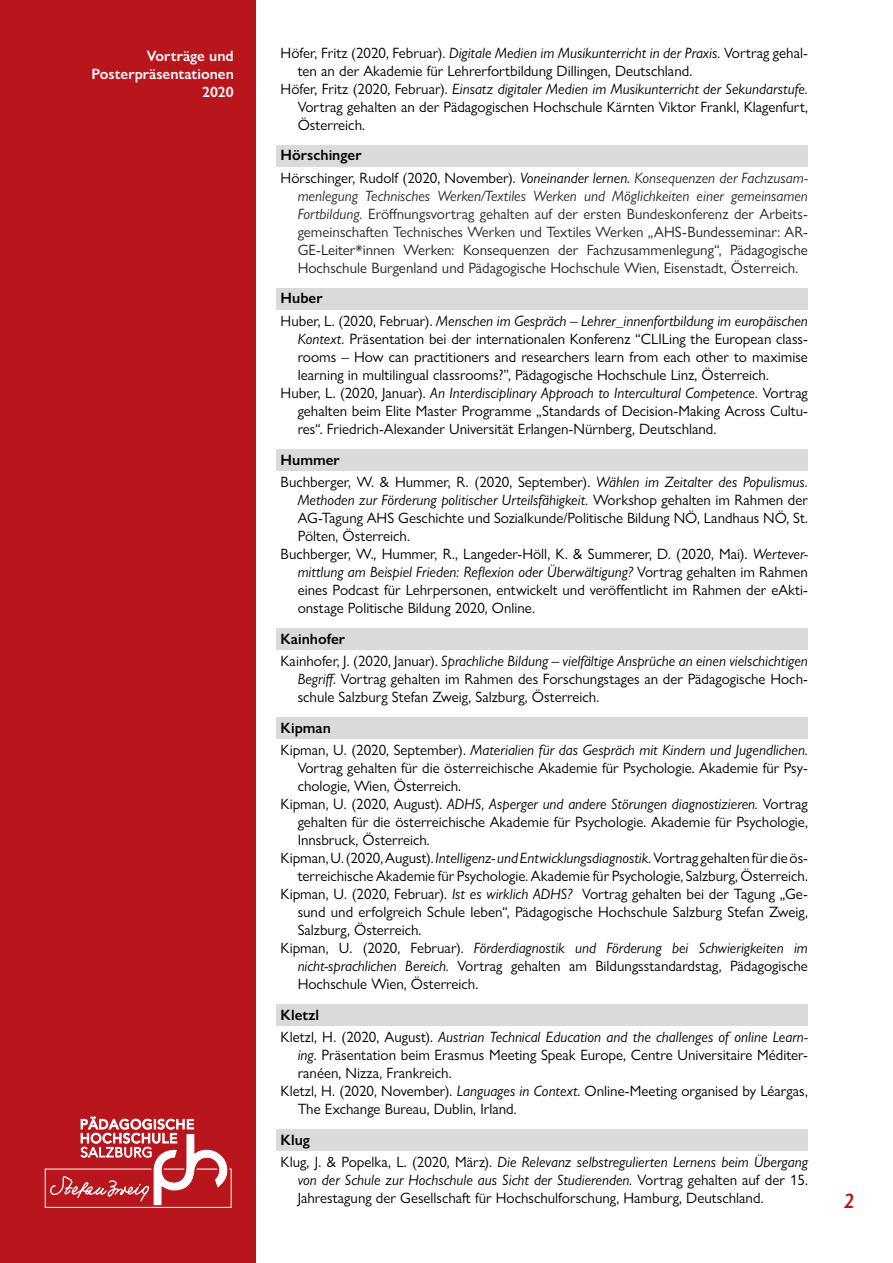
<style>
.page{position:relative;width:893px;height:1263px;background:#fff}
.page>*{position:absolute;margin:0;border:0;box-sizing:border-box;transform-origin:0 0}
.t1{font:italic 600 21px "Gill Sans Nova";color:#b9151d}
.t2{font:15px/22.2px "Gill Sans Nova";color:#000}
.t3{font:italic 15px/22.2px "Gill Sans Nova";color:#000}
.t4{font:15px/18px "Gill Sans Nova";color:#1d2228;text-align:justify}
.t5{font:600 15px/18px "Gill Sans Nova";color:#fff;text-align:right}
.s1{font-style:normal}
.s2{font-weight:600}
.s3{font-style:italic}
.s4{font-style:italic;color:#26282a}
.s5{color:#26282a}
.s6{font-weight:600;font-style:normal}
</style>
<div class="page">
<div style="left:0;top:0;width:255px;height:1263px;background:#b9151d"></div>
<svg style="left:45px;top:1116px;width:187px;height:92px"></svg>
<div style="left:276px;top:145px;width:532px;height:22px;background:#d9dadb"></div>
<div style="left:276px;top:288px;width:532px;height:22px;background:#d9dadb"></div>
<div style="left:276px;top:449px;width:532px;height:22px;background:#d9dadb"></div>
<div style="left:276px;top:628px;width:532px;height:22px;background:#d9dadb"></div>
<div style="left:276px;top:717px;width:532px;height:22px;background:#d9dadb"></div>
<div style="left:276px;top:1004px;width:532px;height:22px;background:#d9dadb"></div>
<div style="left:276px;top:1129px;width:532px;height:22px;background:#d9dadb"></div>
<p class="t5" style="left:91px;top:46px;width:144px">Vorträge und<br>Posterpräsentationen<br>2020</p>
<p class="t3" style="left:281px;top:41px;width:529px"><span class="s1">Höfer, Fritz (2020, Februar).</span> Digitale Medien im Musikunterricht in der Praxis. <span class="s1">Vortrag gehal-</span></p>
<p class="t2" style="left:298px;top:59px;width:396px">ten an der Akademie für Lehrerfortbildung Dillingen, Deutschland.</p>
<p class="t3" style="left:281px;top:77px;width:529px"><span class="s1">Höfer, Fritz (2020, Februar).</span> Einsatz digitaler Medien im Musikunterricht der Sekundarstufe.</p>
<p class="t2" style="left:298px;top:95px;width:512px">Vortrag gehalten an der Pädagogischen Hochschule Kärnten Viktor Frankl, Klagenfurt,</p>
<p class="t2" style="left:298px;top:113px;width:69px">Österreich.</p>
<p class="t2" style="left:281px;top:144px;width:529px"><span class="s2">Hörschinger<br></span>Hörschinger, Rudolf (2020, November). <span class="s3">Voneinander lernen.</span> <span class="s4">Konsequenzen der Fachzusam-</span></p>
<p class="t4" style="left:298px;top:186px;width:512px"><span class="s4">menlegung Technisches Werken/Textiles Werken und Möglichkeiten einer gemeinsamen Fortbildung.</span> <span class="s5">Eröffnungsvortrag gehalten auf der ersten Bundeskonferenz der Arbeits&shy;gemeinschaften Technisches Werken und Textiles Werken „</span>AHS-Bundesseminar: AR-GE-Leiter*innen Werken: Konsequenzen der Fachzusammenlegung“, Pädagogische Hochschule Burgenland und Pädagogische Hochschule Wien, Eisenstadt, Österreich.</p>
<p class="t3" style="left:281px;top:287px;width:529px"><span class="s6">Huber<br></span><span class="s1">Huber, L. (2020, Februar).</span> Menschen im Gespräch – Lehrer_innenfortbildung im europäischen</p>
<p class="t2" style="left:298px;top:327px;width:512px"><span class="s3">Kontext.</span> Präsentation bei der internationalen Konferenz “CLILing the European class-</p>
<p class="t2" style="left:298px;top:345px;width:512px">rooms – How can practitioners and researchers learn from each other to maximise</p>
<p class="t2" style="left:298px;top:363px;width:473px">learning in multilingual classrooms?”, Pädagogische Hochschule Linz, Österreich.</p>
<p class="t3" style="left:281px;top:381px;width:529px"><span class="s1">Huber, L. (2020, Januar).</span> An Interdisciplinary Approach to Intercultural Competence. <span class="s1">Vortrag</span></p>
<p class="t2" style="left:298px;top:399px;width:512px">gehalten beim Elite Master Programme „Standards of Decision-Making Across Cultu-</p>
<p class="t2" style="left:298px;top:417px;width:420px">res“. Friedrich-Alexander Universität Erlangen-Nürnberg, Deutschland.</p>
<p class="t2" style="left:281px;top:448px;width:529px"><span class="s2">Hummer<br></span>Buchberger, W. &amp; Hummer, R. (2020, September). <span class="s3">Wählen im Zeitalter des Populismus.</span></p>
<p class="t3" style="left:298px;top:488px;width:512px">Methoden zur Förderung politischer Urteilsfähigkeit. <span class="s1">Workshop gehalten im Rahmen der</span></p>
<p class="t2" style="left:298px;top:506px;width:512px">AG-Tagung AHS Geschichte und Sozialkunde/Politische Bildung NÖ, Landhaus NÖ, St.</p>
<p class="t2" style="left:298px;top:524px;width:114px">Pölten, Österreich.</p>
<p class="t2" style="left:281px;top:542px;width:529px">Buchberger, W., Hummer, R., Langeder-Höll, K. &amp; Summerer, D. (2020, Mai). <span class="s3">Wertever-</span></p>
<p class="t3" style="left:298px;top:560px;width:512px">mittlung am Beispiel Frieden: Reflexion oder Überwältigung? <span class="s1">Vortrag gehalten im Rahmen</span></p>
<p class="t2" style="left:298px;top:578px;width:512px">eines Podcast für Lehrpersonen, entwickelt und veröffentlicht im Rahmen der eAkti-</p>
<p class="t2" style="left:298px;top:596px;width:239px">onstage Politische Bildung 2020, Online.</p>
<p class="t3" style="left:281px;top:627px;width:529px"><span class="s6">Kainhofer<br></span><span class="s1">Kainhofer, J. (2020, Januar).</span> Sprachliche Bildung – vielfältige Ansprüche an einen vielschichtigen</p>
<p class="t2" style="left:298px;top:669px;width:512px;line-height:18px"><span class="s3">Begriff</span>. Vortrag gehalten im Rahmen des Forschungstages an der Pädagogische Hoch&shy;schule Salzburg Stefan Zweig, Salzburg, Österreich.</p>
<p class="t3" style="left:281px;top:716px;width:529px"><span class="s6">Kipman<br></span><span class="s1">Kipman, U. (2020, September).</span> Materialien für das Gespräch mit Kindern und Jugendlichen.</p>
<p class="t2" style="left:298px;top:756px;width:512px">Vortrag gehalten für die österreichische Akademie für Psychologie. Akademie für Psy-</p>
<p class="t2" style="left:298px;top:774px;width:165px">chologie, Wien, Österreich.</p>
<p class="t3" style="left:281px;top:792px;width:529px"><span class="s1">Kipman, U. (2020, August).</span> ADHS, Asperger und andere Störungen diagnostizieren. <span class="s1">Vortrag</span></p>
<p class="t2" style="left:298px;top:810px;width:512px">gehalten für die österreichische Akademie für Psychologie. Akademie für Psychologie,</p>
<p class="t2" style="left:298px;top:828px;width:134px">Innsbruck, Österreich.</p>
<p class="t2" style="left:281px;top:846px;width:529px">Kipman, U. (2020, August). <span class="s3">Intelligenz- und Entwicklungsdiagnostik.</span> Vortrag gehalten für die ös-</p>
<p class="t2" style="left:298px;top:864px;width:512px">terreichische Akademie für Psychologie. Akademie für Psychologie, Salzburg, Österreich.</p>
<p class="t2" style="left:281px;top:882px;width:529px">Kipman, U. (2020, Februar). <span class="s3">Ist es wirklich ADHS?</span> Vortrag gehalten bei der Tagung „Ge-</p>
<p class="t2" style="left:298px;top:900px;width:512px">sund und erfolgreich Schule leben“, Pädagogische Hochschule Salzburg Stefan Zweig,</p>
<p class="t2" style="left:298px;top:918px;width:125px">Salzburg, Österreich.</p>
<p class="t3" style="left:281px;top:936px;width:529px"><span class="s1">Kipman, U. (2020, Februar).</span> Förderdiagnostik und Förderung bei Schwierigkeiten im</p>
<p class="t2" style="left:298px;top:954px;width:512px"><span class="s3">nicht-sprachlichen Bereich.</span> Vortrag gehalten am Bildungsstandardstag, Pädagogische</p>
<p class="t2" style="left:298px;top:972px;width:182px">Hochschule Wien, Österreich.</p>
<p class="t3" style="left:281px;top:1003px;width:529px"><span class="s6">Kletzl<br></span><span class="s1">Kletzl, H. (2020, August).</span> Austrian Technical Education and the challenges of online Learn-</p>
<p class="t2" style="left:298px;top:1043px;width:512px"><span class="s3">ing</span>. Präsentation beim Erasmus Meeting Speak Europe, Centre Universitaire Méditer-</p>
<p class="t2" style="left:298px;top:1061px;width:155px">ranéen, Nizza, Frankreich.</p>
<p class="t2" style="left:281px;top:1079px;width:529px">Kletzl, H. (2020, November). <span class="s3">Languages in Context</span>. Online-Meeting organised by Léargas,</p>
<p class="t2" style="left:298px;top:1097px;width:220px">The Exchange Bureau, Dublin, Irland.</p>
<p class="t3" style="left:281px;top:1128px;width:529px"><span class="s6">Klug<br></span><span class="s1">Klug, J. &amp; Popelka, L. (2020, März).</span> Die Relevanz selbstregulierten Lernens beim Übergang</p>
<p class="t2" style="left:298px;top:1170px;width:512px;line-height:18px"><span class="s3">von der Schule zur Hochschule aus Sicht der Studierenden.</span> Vortrag gehalten auf der 15.<br>Jahrestagung der Gesellschaft für Hochschulforschung, Hamburg, Deutschland.</p>
<h1 class="t1" style="left:843px;top:1188px;width:13px">2</h1>
</div>
